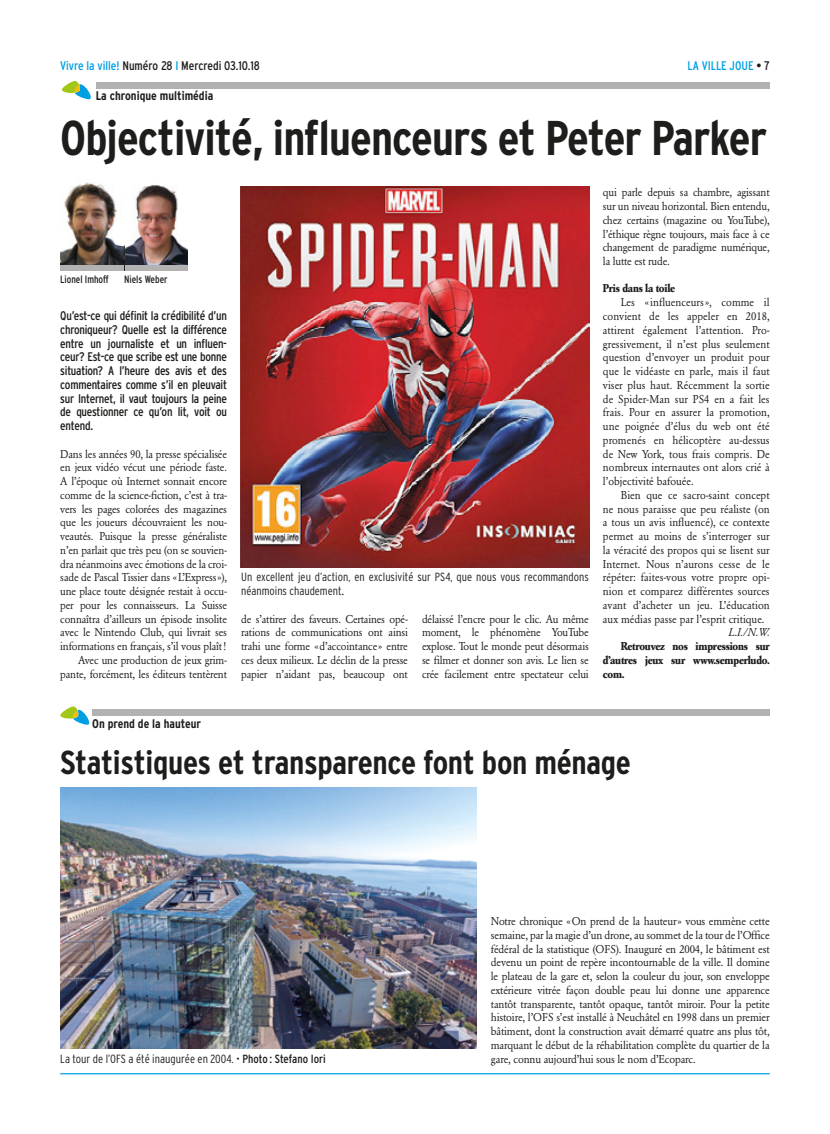
<style>
.page{position:relative;width:830px;height:1134px;background:#fff}
.page>*{position:absolute;margin:0;border:0;box-sizing:border-box;transform-origin:0 0}
.t1{font:700 condensed 48.75px "Interstate";letter-spacing:-.02em;color:#1d1d1b}
.t2{font:700 condensed 33.12px "Interstate";letter-spacing:-.01em;color:#1d1d1b}
.t3{font:condensed 12.5px/13.8px "Interstate";letter-spacing:-.02em;color:#1d1d1b;text-align:justify}
.t4{font:700 condensed 12.5px "Interstate";color:#1d1d1b}
.t5{font:condensed 12.5px "Interstate";color:#1d1d1b}
.t6{font:condensed 12.5px "Interstate";color:#009fe3}
.t7{font:300 condensed 11.88px/13.8px "Interstate";color:#1d1d1b}
.t8{font:11.25px/13.8px "Garamond BE";letter-spacing:-.015em;color:#1d1d1b;text-align:justify;scale:.94 1}
.t9{font:11.25px/13.8px "Garamond BE";letter-spacing:-.015em;color:#1d1d1b;text-align:justify;scale:.95 1}
.t10{font:700 11.25px/13.8px "Garamond BE";letter-spacing:-.015em;color:#1d1d1b;text-align:justify;scale:.94 1}
.t11{font:italic 11.25px "Garamond BE";color:#1d1d1b;scale:.94 1}
.t12{font:condensed 10.62px "Interstate";color:#1d1d1b;scale:.95 1}
.s1{color:#009fe3}
.s2{color:#1d1d1b}
.s3{font-size:15px}
.s4{font-weight:400}
</style>
<div class="page">
<hr style="left:60px;top:1073px;width:709px;height:1px;background:#009fe3">
<div style="left:96px;top:83px;width:673px;height:6px;background:#b2b2b2"></div>
<svg style="left:62px;top:81px;width:29px;height:18px"></svg>
<img style="left:241px;top:187px;width:347px;height:381px">
<img style="left:60px;top:182px;width:128px;height:83px">
<div style="left:124px;top:265px;width:64px;height:5px;background:#b2b2b2"></div>
<div style="left:60px;top:265px;width:64px;height:5px;background:#b2b2b2"></div>
<svg style="left:113px;top:237px;width:14px;height:9px"></svg>
<div style="left:92px;top:709px;width:677px;height:6px;background:#b2b2b2"></div>
<svg style="left:60px;top:706px;width:29px;height:19px"></svg>
<img style="left:60px;top:787px;width:416px;height:262px">
<p class="t5" style="left:60px;top:59px;width:201px"><span class="s1">Vivre la ville!</span> Numéro 28 <span class="s1">I</span> Mercredi 03.10.18</p>
<p class="t6" style="left:687px;top:59px;width:84px">LA VILLE JOUE <span class="s2">• 7</span></p>
<p class="t4" style="left:96px;top:89px;width:119px">La chronique multimédia</p>
<h1 class="t1" style="left:60px;top:111px;width:708px">Objectivité, influenceurs et Peter Parker</h1>
<p class="t12" style="left:60px;top:274px;width:53px">Lionel Imhoff</p>
<p class="t12" style="left:124px;top:274px;width:47px">Niels Weber</p>
<p class="t3" style="left:60px;top:309px;width:168px">Qu’est-ce qui définit la crédibilité d’un chroniqueur? Quelle est la différence entre un journaliste et un influen&shy;ceur? Est-ce que scribe est une bonne situation? A l’heure des avis et des commentaires comme s’il en pleuvait sur Internet, il vaut toujours la peine de questionner ce qu’on lit, voit ou entend.</p>
<p class="t8" style="left:60px;top:447px;width:179px;text-align:right">Dans les années 90, la presse spécialisée en jeux vidéo vécut une période faste.<br>A l’époque où Internet sonnait encore comme de la science-fiction, c’est à tra&shy;vers les pages colorées des magazines que les joueurs découvraient les nou&shy;veautés. Puisque la presse généraliste n’en parlait que très peu (on se souvien&shy;dra néanmoins avec émotions de la croi&shy;sade de Pascal Tissier dans «L’Express»), une place toute désignée restait à occu&shy;per pour les connaisseurs. La Suisse connaîtra d’ailleurs un épisode insolite avec le Nintendo Club, qui livrait ses informations en français, s’il vous plaît!<br>Avec une production de jeux grim&shy;pante, forcément, les éditeurs tentèrent</p>
<p class="t7" style="left:241px;top:570px;width:349px">Un excellent jeu d’action, en exclusivité sur PS4, que nous vous recommandons néanmoins chaudement<span class="s3">.</span></p>
<p class="t8" style="left:241px;top:612px;width:179px">de s’attirer des faveurs. Certaines opé&shy;rations de communications ont ainsi trahi une forme «d’accointance» entre ces deux milieux. Le déclin de la presse papier n’aidant pas, beaucoup ont</p>
<p class="t8" style="left:422px;top:612px;width:179px">délaissé l’encre pour le clic. Au même moment, le phénomène YouTube explose. Tout le monde peut désormais se filmer et donner son avis. Le lien se crée facilement entre spectateur celui</p>
<p class="t8" style="left:602px;top:186px;width:179px">qui parle depuis sa chambre, agissant sur un niveau horizontal. Bien entendu, chez certains (magazine ou YouTube), l’éthique règne toujours, mais face à ce changement de paradigme numérique, la lutte est rude.</p>
<p class="t10" style="left:602px;top:282px;width:78px">Pris dans la toile</p>
<p class="t8" style="left:602px;top:296px;width:179px;text-indent:18px">Les «influenceurs», comme il convient de les appeler en 2018, attirent également l’attention. Pro&shy;gressivement, il n’est plus seulement question d’envoyer un produit pour que le vidéaste en parle, mais il faut viser plus haut. Récemment la sortie de Spider-Man sur PS4 en a fait les frais. Pour en assurer la promotion, une poignée d’élus du web ont été promenés en hélicoptère au-dessus de New York, tous frais compris. De nombreux internautes ont alors crié à l’objectivité bafouée.</p>
<p class="t8" style="left:602px;top:488px;width:179px;text-indent:18px">Bien que ce sacro-saint concept ne nous paraisse que peu réaliste (on a tous un avis influencé), ce contexte permet au moins de s’interroger sur la véracité des propos qui se lisent sur Internet. Nous n’aurons cesse de le répéter: faites-vous votre propre opi&shy;nion et comparez différentes sources avant d’acheter un jeu. L’éducation aux médias passe par l’esprit critique.</p>
<p class="t11" style="left:728px;top:626px;width:45px">L.I./N.W.</p>
<p class="t10" style="left:602px;top:639px;width:179px;text-indent:18px">Retrouvez nos impressions sur d’autres jeux sur www.semperludo. com.</p>
<p class="t4" style="left:92px;top:717px;width:110px">On prend de la hauteur</p>
<h2 class="t2" style="left:60px;top:744px;width:572px">Statistiques et transparence font bon ménage</h2>
<p class="t7" style="left:60px;top:1051px;width:267px">La tour de l’OFS a été inaugurée en 2004. • <span class="s4">Photo : Stefano Iori</span></p>
<p class="t9" style="left:490px;top:914px;width:295px">Notre chronique «On prend de la hauteur» vous emmène cette semaine, par la magie d’un drone, au sommet de la tour de l’Office fédéral de la statistique (OFS). Inauguré en 2004, le bâtiment est devenu un point de repère incontournable de la ville. Il domine le plateau de la gare et, selon la couleur du jour, son enveloppe extérieure vitrée façon double peau lui donne une apparence tantôt transparente, tantôt opaque, tantôt miroir. Pour la petite histoire, l’OFS s’est installé à Neuchâtel en 1998 dans un premier bâtiment, dont la construction avait démarré quatre ans plus tôt, marquant le début de la réhabilitation complète du quartier de la gare, connu aujourd’hui sous le nom d’Ecoparc.</p>
</div>
